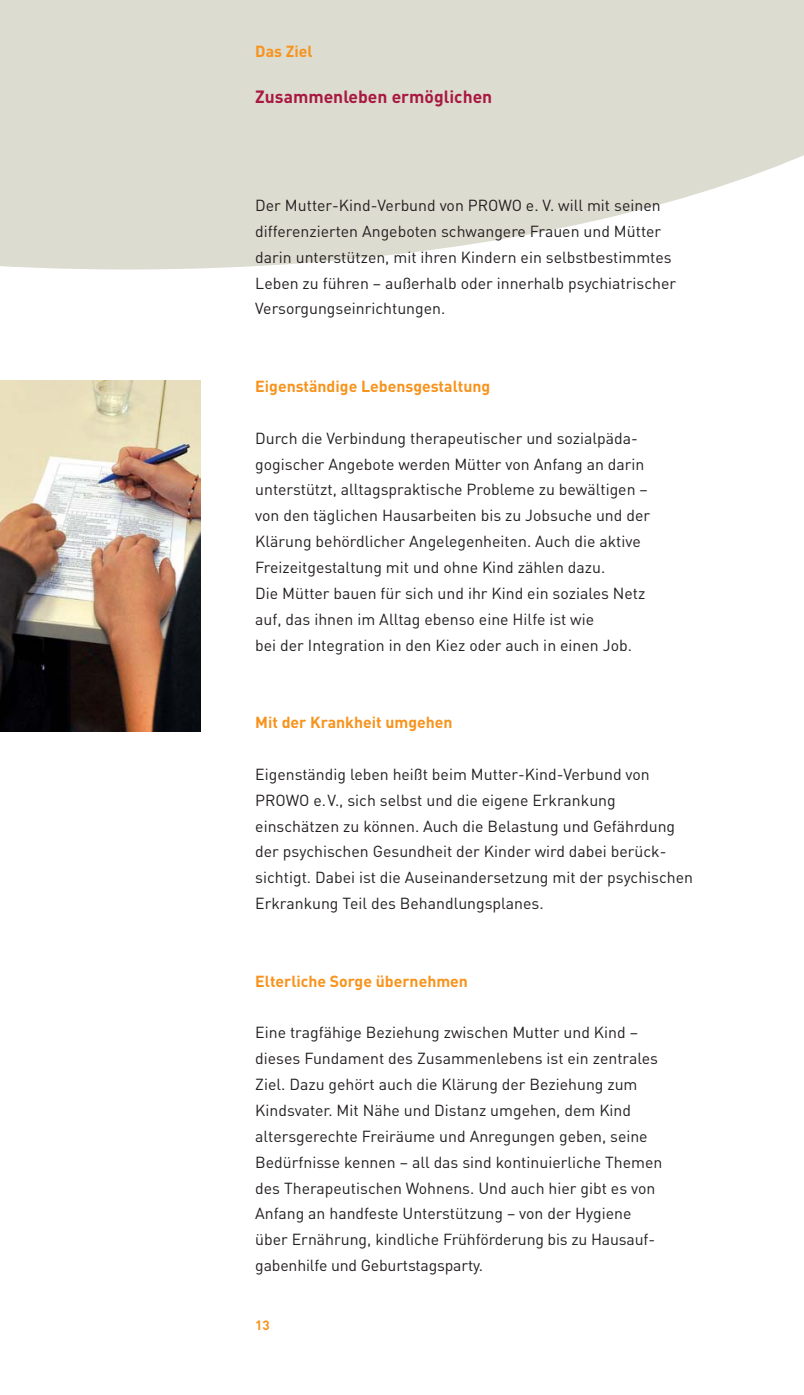
<style>
.page{position:relative;width:804px;height:1395px;background:#fff}
.page>*{position:absolute;margin:0;border:0;box-sizing:border-box;transform-origin:0 0}
.t1{font:700 17.5px "DIN";color:#a81841}
.t2{font:15.75px/25.9px "DIN";color:#231f20}
.t3{font:700 15.75px "DIN";color:#f7931d}
.t4{font:700 13.3px "DIN";color:#f7931d}
</style>
<div class="page">
<svg style="left:0;top:0;width:804px;height:269px;background:#e0dfd5"></svg>
<img style="left:0;top:380px;width:201px;height:351px">
<p class="t3" style="left:255px;top:45px;width:59px">Das Ziel</p>
<p class="t1" style="left:255px;top:90px;width:238px">Zusammenleben ermöglichen</p>
<p class="t2" style="left:255px;top:194px;width:422px">Der Mutter-Kind-Verbund von PROWO e. V. will mit seinen differenzierten Angeboten schwangere Frauen und Mütter darin unterstützen, mit ihren Kindern ein selbstbestimmtes Leben zu führen – außerhalb oder innerhalb psychiatrischer Versorgungseinrichtungen.</p>
<p class="t3" style="left:255px;top:380px;width:236px">Eigenständige Lebensgestaltung</p>
<p class="t2" style="left:255px;top:427px;width:396px">Durch die Verbindung therapeutischer und sozialpäda&shy;gogischer Angebote werden Mütter von Anfang an darin unterstützt, alltagspraktische Probleme zu bewältigen – von den täglichen Hausarbeiten bis zu Jobsuche und der Klärung behördlicher Angelegenheiten. Auch die aktive Freizeitgestaltung mit und ohne Kind zählen dazu.<br>Die Mütter bauen für sich und ihr Kind ein soziales Netz auf, das ihnen im Alltag ebenso eine Hilfe ist wie<br>bei der Integration in den Kiez oder auch in einen Job.</p>
<p class="t3" style="left:255px;top:716px;width:199px">Mit der Krankheit umgehen</p>
<p class="t2" style="left:255px;top:762px;width:439px">Eigenständig leben heißt beim Mutter-Kind-Verbund von PROWO e.V., sich selbst und die eigene Erkrankung einschätzen zu können. Auch die Belastung und Gefährdung der psychischen Gesundheit der Kinder wird dabei berück&shy;sichtigt. Dabei ist die Auseinandersetzung mit der psychischen Erkrankung Teil des Behandlungsplanes.</p>
<p class="t3" style="left:255px;top:974px;width:214px">Elterliche Sorge übernehmen</p>
<p class="t2" style="left:255px;top:1021px;width:408px">Eine tragfähige Beziehung zwischen Mutter und Kind – dieses Fundament des Zusammenlebens ist ein zentrales Ziel. Dazu gehört auch die Klärung der Beziehung zum Kindsvater. Mit Nähe und Distanz umgehen, dem Kind altersgerechte Freiräume und Anregungen geben, seine Bedürfnisse kennen – all das sind kontinuierliche Themen des Therapeutischen Wohnens. Und auch hier gibt es von Anfang an handfeste Unterstützung – von der Hygiene über Ernährung, kindliche Frühförderung bis zu Hausauf&shy;gabenhilfe und Geburtstagsparty.</p>
<p class="t4" style="left:255px;top:1319px;width:16px">13</p>
</div>
